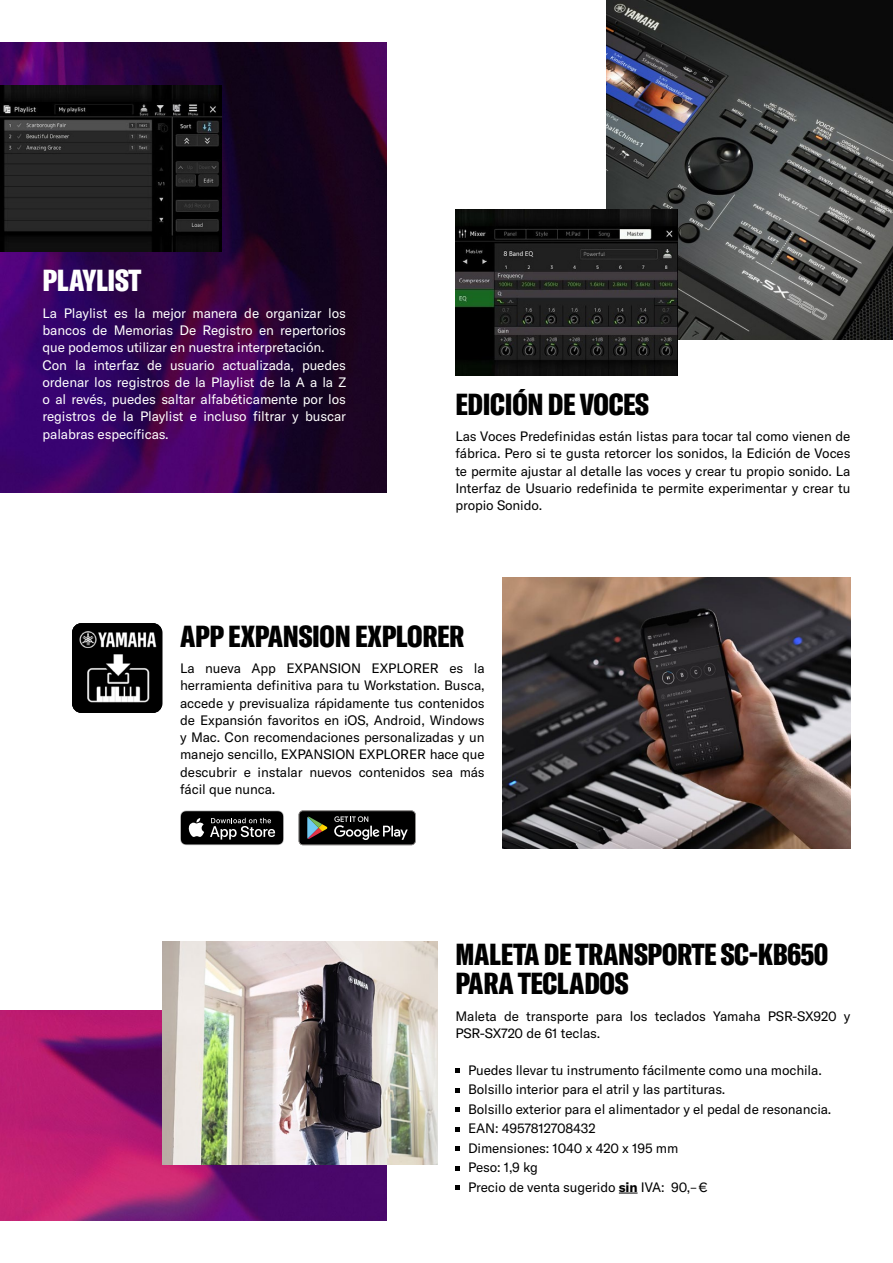
<style>
.page{position:relative;width:893px;height:1263px;background:#fff}
.page>*{position:absolute;margin:0;border:0;box-sizing:border-box;transform-origin:0 0}
.t1{font:900 extra-condensed 30px/28.5px "GT America Y";letter-spacing:-.01em;color:#000}
.t2{font:900 extra-condensed 30px "GT America Y";letter-spacing:-.01em;color:#fff}
.t3{font:13.5px/17.2px "GT America Y";letter-spacing:-.01em;color:#000;text-align:justify}
.t4{font:13.5px/17.2px "GT America Y";letter-spacing:-.01em;color:#fff}
.s1{font-weight:700}
</style>
<div class="page">
<img style="left:0;top:1010px;width:387px;height:210px">
<img style="left:162px;top:942px;width:276px;height:223px">
<img style="left:0;top:43px;width:387px;height:450px">
<img style="left:606px;top:0;width:287px;height:340px">
<svg style="left:619px;top:1193px;width:19px;height:1px"></svg>
<svg style="left:455px;top:1069px;width:4px;height:4px"></svg>
<svg style="left:455px;top:1088px;width:4px;height:4px"></svg>
<svg style="left:455px;top:1108px;width:4px;height:4px"></svg>
<svg style="left:455px;top:1127px;width:4px;height:4px"></svg>
<svg style="left:455px;top:1147px;width:4px;height:4px"></svg>
<svg style="left:455px;top:1166px;width:4px;height:4px"></svg>
<svg style="left:455px;top:1186px;width:4px;height:4px"></svg>
<img style="left:455px;top:209px;width:222px;height:167px">
<img style="left:0;top:86px;width:221px;height:166px">
<img style="left:502px;top:578px;width:348px;height:270px">
<svg style="left:180px;top:810px;width:104px;height:35px"></svg>
<svg style="left:299px;top:810px;width:117px;height:35px"></svg>
<img style="left:72px;top:623px;width:90px;height:90px">
<h1 class="t2" style="left:43px;top:262px;width:100px">PLAYLIST</h1>
<p class="t4" style="left:43px;top:304px;width:305px">La Playlist es la mejor manera de organizar los bancos de Memorias De Registro en repertorios que podemos utilizar en nuestra interpretación.<br>Con la interfaz de usuario actualizada, puedes ordenar los registros de la Playlist de la A a la Z o al revés, puedes saltar alfabéticamente por los registros de la Playlist e incluso filtrar y buscar palabras específicas.</p>
<h1 class="t1" style="left:455px;top:390px;width:195px">EDICIÓN DE VOCES</h1>
<p class="t3" style="left:455px;top:428px;width:397px">Las Voces Predefinidas están listas para tocar tal como vienen de fábrica. Pero si te gusta retorcer los sonidos, la Edición de Voces te permite ajustar al detalle las voces y crear tu propio sonido. La Interfaz de Usuario redefinida te permite experimentar y crear tu propio Sonido.</p>
<h1 class="t1" style="left:180px;top:621px;width:285px">APP EXPANSION EXPLORER</h1>
<p class="t3" style="left:180px;top:660px;width:306px">La nueva App EXPANSION EXPLORER es la herramienta definitiva para tu Workstation. Busca, accede y previsualiza rápidamente tus contenidos de Expansión favoritos en iOS, Android, Windows y Mac. Con recomendaciones personalizadas y un manejo sencillo, EXPANSION EXPLORER hace que descubrir e instalar nuevos contenidos sea más fácil que nunca.</p>
<h1 class="t1" style="left:455px;top:940px;width:374px">MALETA DE TRANSPORTE SC-KB650<br>PARA TECLADOS</h1>
<p class="t3" style="left:455px;top:1007px;width:396px">Maleta de transporte para los teclados Yamaha PSR-SX920 y<br>PSR-SX720 de 61 teclas.</p>
<p class="t3" style="left:468px;top:1060px;width:365px;line-height:19.5px;text-align:left">Puedes llevar tu instrumento fácilmente como una mochila.<br>Bolsillo interior para el atril y las partituras.<br>Bolsillo exterior para el alimentador y el pedal de resonancia.<br>EAN: 4957812708432<br>Dimensiones: 1040 x 420 x 195 mm<br>Peso: 1,9 kg<br>Precio de venta sugerido <span class="s1">sin</span> IVA: 90,– €</p>
</div>
